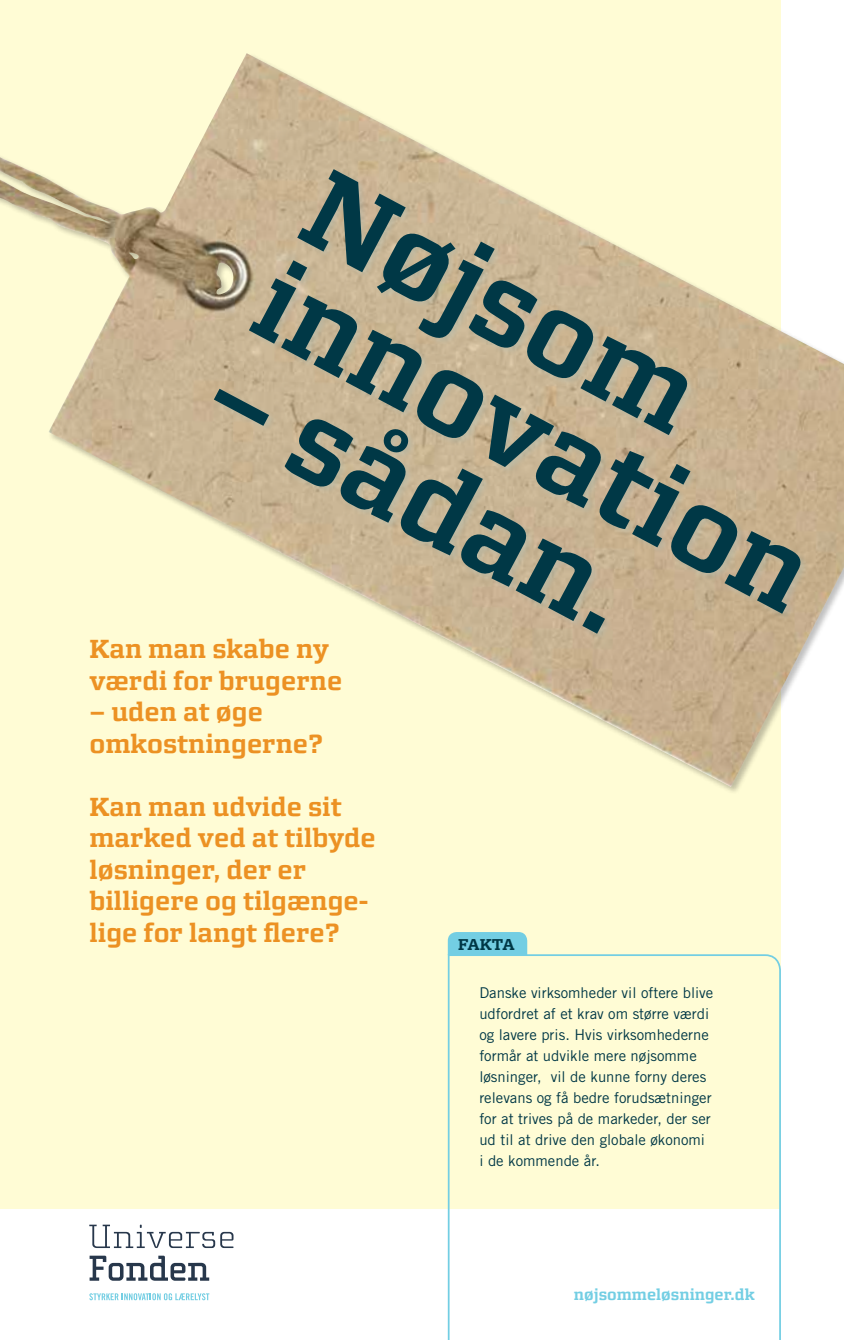
<style>
.page{position:relative;width:844px;height:1340px;background:#fff}
.page>*{position:absolute;margin:0;border:0;box-sizing:border-box;transform-origin:0 0}
.t1{font:700 112.17px/104.5px "Morgan Avec";color:#003846}
.t2{font:700 26.25px/31.5px "Morgan Avec";color:#ec9123}
.t3{font:700 15.75px "Morgan Avec";color:#73cee3}
.t4{font:700 15.75px "Morgan Avec";color:#003846}
.t5{font:14.88px/21px "Trade Gothic LT Std";color:#003846}
</style>
<div class="page">
<div style="left:0;top:0;width:780px;height:1208px;background:#fffcd5"></div>
<img style="left:0;top:53px;width:843px;height:734px">
<div style="left:213px;top:167px;width:596px;height:475px;background:#9cc5ca;opacity:.25"></div>
<div style="left:447px;top:932px;width:80px;height:21px;background:#73cee3"></div>
<svg style="left:447px;top:953px;width:334px;height:386px"></svg>
<svg style="left:90px;top:1255px;width:119px;height:25px"></svg>
<svg style="left:89px;top:1224px;width:144px;height:23px"></svg>
<svg style="left:89px;top:1293px;width:120px;height:7px"></svg>
<h1 class="t1" style="left:337px;top:154px;width:613px;rotate:28deg">Nøjsom innovation</h1>
<h1 class="t1" style="left:239px;top:338px;width:462px;rotate:28deg">– sådan.</h1>
<h2 class="t2" style="left:89px;top:633px;width:254px">Kan man skabe ny værdi for brugerne</h2>
<h2 class="t2" style="left:89px;top:696px;width:235px">– uden at øge omkostningerne?</h2>
<h2 class="t2" style="left:89px;top:790px;width:288px">Kan man udvide sit marked ved at tilbyde løsninger, der er billigere og tilgænge&shy;lige for langt flere?</h2>
<p class="t4" style="left:458px;top:934px;width:58px">fakta</p>
<p class="t5" style="left:479px;top:982px;width:235px">Danske virksomheder vil oftere blive udfordret af et krav om større værdi og lavere pris. Hvis virksomhederne formår at udvikle mere nøjsomme løsninger, vil de kunne forny deres relevans og få bedre forudsætninger for at trives på de markeder, der ser ud til at drive den globale økonomi<br>i de kommende år.</p>
<p class="t3" style="left:573px;top:1285px;width:182px">nøjsommeløsninger.dk</p>
</div>
